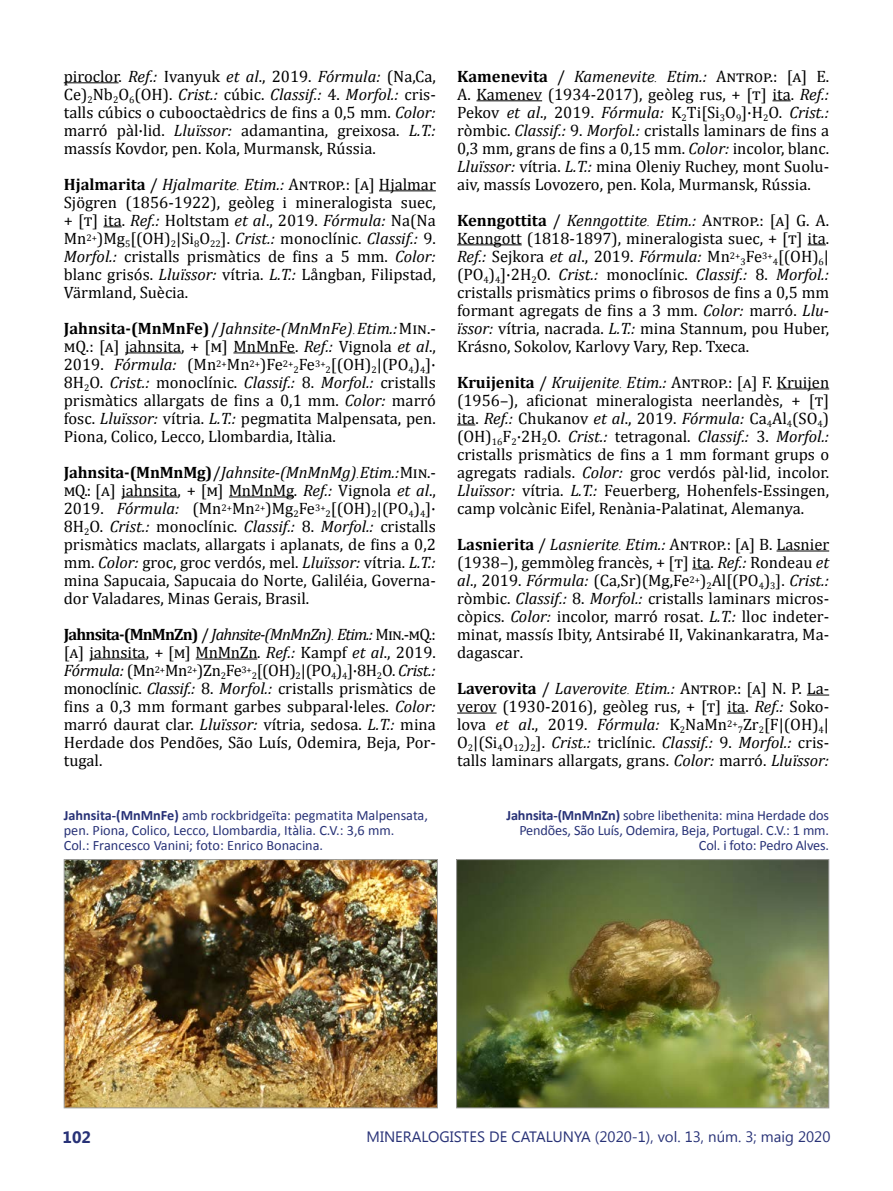
<style>
.page{position:relative;width:893px;height:1191px;background:#fff}
.page>*{position:absolute;margin:0;border:0;box-sizing:border-box;transform-origin:0 0}
.t1{font:16.5px/18px "Cambria";color:#000;text-align:justify}
.t2{font:700 16.5px "Segoe UI";color:#283277}
.t3{font:15px "Segoe UI";color:#283277}
.t4{font:14.25px/15px "Calibri";letter-spacing:-.01em;color:#283277}
.t5{font:9.6px "Cambria";color:#000}
.s1{font-style:italic}
.s2{font-weight:700}
.s3{font-family:"Times New Roman";font-style:italic;font-size:12px}
.s4{font-size:16.5px}
</style>
<div class="page">
<hr style="left:64px;top:82px;width:55px;height:1px;background:#000">
<hr style="left:379px;top:190px;width:57px;height:1px;background:#000">
<svg style="left:103px;top:226px;width:19px;height:1px"></svg>
<hr style="left:125px;top:352px;width:56px;height:1px;background:#000">
<hr style="left:233px;top:352px;width:62px;height:1px;background:#000">
<hr style="left:122px;top:496px;width:56px;height:1px;background:#000">
<hr style="left:229px;top:496px;width:65px;height:1px;background:#000">
<hr style="left:90px;top:658px;width:56px;height:1px;background:#000">
<hr style="left:196px;top:658px;width:61px;height:1px;background:#000">
<hr style="left:476px;top:100px;width:66px;height:1px;background:#000">
<svg style="left:772px;top:100px;width:19px;height:1px"></svg>
<hr style="left:457px;top:244px;width:65px;height:1px;background:#000">
<svg style="left:808px;top:244px;width:18px;height:1px"></svg>
<hr style="left:777px;top:388px;width:52px;height:1px;background:#000">
<svg style="left:457px;top:424px;width:18px;height:1px"></svg>
<hr style="left:776px;top:550px;width:53px;height:1px;background:#000">
<svg style="left:692px;top:568px;width:18px;height:1px"></svg>
<svg style="left:807px;top:694px;width:22px;height:1px"></svg>
<hr style="left:457px;top:712px;width:40px;height:1px;background:#000">
<svg style="left:727px;top:712px;width:18px;height:1px"></svg>
<img style="left:66px;top:861px;width:370px;height:245px">
<div style="left:64px;top:859px;width:374px;height:249px;border:1px solid #9d9d9c"></div>
<img style="left:458px;top:861px;width:369px;height:245px">
<div style="left:456px;top:859px;width:373px;height:249px;border:1px solid #9d9d9c"></div>
<p class="t1" style="left:64px;top:67px;width:374px">piroclor. <span class="s1">Ref.:</span> Ivanyuk <span class="s1">et al</span>., 2019. <span class="s1">Fórmula:</span> (Na,Сa, Ce)<sub>2</sub>Nb<sub>2</sub>O<sub>6</sub>(OH). <span class="s1">Crist.:</span> cúbic. <span class="s1">Classif.:</span> 4. <span class="s1">Morfol.:</span> cris&shy;talls cúbics o cubooctaèdrics de fins a 0,5 mm. <span class="s1">Color: </span>marró pàl·lid. <span class="s1">Lluïssor:</span> adamantina, greixosa. <span class="s1">L.T.: </span>massís Kovdor, pen. Kola, Murmansk, Rússia.</p>
<p class="t1" style="left:64px;top:175px;width:374px"><span class="s2">Hjalmarita</span> / <span class="s1">Hjalmarite</span><span class="s3">.</span> <span class="s1">Etim.:</span> Antrop.: [a] Hjalmar Sjögren (1856-1922), geòleg i mineralogista suec, + [t] ita. <span class="s1">Ref.:</span> Holtstam <span class="s1">et al</span>., 2019. <span class="s1">Fórmula:</span> Na(Na Mn<sup>2+</sup>)Mg<sub>5</sub>[(OH)<sub>2</sub>|Si<sub>8</sub>O<sub>22</sub>]. <span class="s1">Crist.:</span> monoclínic. <span class="s1">Classif.:</span> 9.<br><span class="s1">Morfol.:</span> cristalls prismàtics de fins a 5 mm. <span class="s1">Color: </span>blanc grisós. <span class="s1">Lluïssor:</span> vítria. <span class="s1">L.T.:</span> Långban, Filipstad, Värmland, Suècia.</p>
<p class="t1" style="left:64px;top:319px;width:374px"><span class="s2">Jahnsita-(MnMnFe)</span> / <span class="s1">Jahnsite-(MnMnFe)</span><span class="s3">.</span> <span class="s1">Etim.:</span> Min.- mQ.: [a] jahnsita, + [m] MnMnFe. <span class="s1">Ref.:</span> Vignola <span class="s1">et al</span>., 2019. <span class="s1">Fórmula:</span> (Mn<sup>2+</sup>Mn<sup>2+</sup>)Fe<sup>2+</sup></p>
<p class="t1" style="left:64px;top:355px;width:374px;text-indent:262px"><sub>2</sub>[(OH)<sub>2</sub>|(PO<sub>4</sub>)<sub>4</sub>]· 8H<sub>2</sub>O. <span class="s1">Crist.:</span> monoclínic. <span class="s1">Classif.:</span> 8. <span class="s1">Morfol.:</span> cristalls prismàtics allargats de fins a 0,1 mm. <span class="s1">Color:</span> marró fosc. <span class="s1">Lluïssor:</span> vítria. <span class="s1">L.T.:</span> pegmatita Malpensata, pen.<br>Piona, Colico, Lecco, Llombardia, Itàlia.</p>
<p class="t1" style="left:64px;top:463px;width:374px"><span class="s2">Jahnsita-(MnMnMg)</span> / <span class="s1">Jahnsite-(MnMnMg)</span><span class="s3">.</span> <span class="s1">Etim.:</span> Min.- mQ.: [a] jahnsita, + [m] MnMnMg. <span class="s1">Ref.:</span> Vignola <span class="s1">et al</span>., 2019. <span class="s1">Fórmula:</span> (Mn<sup>2+</sup>Mn<sup>2+</sup>)Mg<sub>2</sub>Fe<sup>3+</sup><sub>2</sub>[(OH)<sub>2</sub>|(PO<sub>4</sub>)<sub>4</sub>]· 8H<sub>2</sub>O. <span class="s1">Crist.:</span> monoclínic. <span class="s1">Classif.:</span> 8. <span class="s1">Morfol.:</span> cristalls prismàtics maclats, allargats i aplanats, de fins a 0,2 mm. <span class="s1">Color:</span> groc, groc verdós, mel. <span class="s1">Lluïssor:</span> vítria. <span class="s1">L.T.: </span>mina Sapucaia, Sapucaia do Norte, Galiléia, Governa&shy;dor Valadares, Minas Gerais, Brasil.</p>
<p class="t1" style="left:64px;top:625px;width:374px"><span class="s2">Jahnsita-(MnMnZn)</span> / <span class="s1">Jahnsite-(MnMnZn)</span><span class="s3">.</span> <span class="s1">Etim.:</span> Min.-mQ.: [a] jahnsita, + [m] MnMnZn. <span class="s1">Ref.:</span> Kampf <span class="s1">et al</span>., 2019.<br><span class="s1">Fórmula:</span> (Mn<sup>2+</sup>Mn<sup>2+</sup>)Zn<sub>2</sub>Fe<sup>3+</sup><sub>2</sub>[(OH)<sub>2</sub>|(PO<sub>4</sub>)<sub>4</sub>]·8H<sub>2</sub>O. <span class="s1">Crist.: </span>monoclínic. <span class="s1">Classif.:</span> 8. <span class="s1">Morfol.:</span> cristalls prismàtics de fins a 0,3 mm formant garbes subparal·leles. <span class="s1">Color: </span>marró daurat clar. <span class="s1">Lluïssor:</span> vítria, sedosa. <span class="s1">L.T.:</span> mina Herdade dos Pendões, São Luís, Odemira, Beja, Por&shy;tugal.</p>
<p class="t5" style="left:293px;top:358px;width:34px">2<span class="s4">Fe</span>3+</p>
<p class="t1" style="left:457px;top:67px;width:374px"><span class="s2">Kamenevita</span> / <span class="s1">Kamenevite</span><span class="s3">.</span> <span class="s1">Etim.:</span> Antrop.: [a] E.<br>A. Kamenev (1934-2017), geòleg rus, + [t] ita. <span class="s1">Ref.:<br></span>Pekov <span class="s1">et al</span>., 2019. <span class="s1">Fórmula:</span> K<sub>2</sub>Ti[Si<sub>3</sub>O<sub>9</sub>]·H<sub>2</sub>O. <span class="s1">Crist.: </span>ròmbic. <span class="s1">Classif.:</span> 9. <span class="s1">Morfol.:</span> cristalls laminars de fins a 0,3 mm, grans de fins a 0,15 mm. <span class="s1">Color:</span> incolor, blanc.<br><span class="s1">Lluïssor:</span> vítria. <span class="s1">L.T.:</span> mina Oleniy Ruchey, mont Suolu&shy;aiv, massís Lovozero, pen. Kola, Murmansk, Rússia.</p>
<p class="t1" style="left:457px;top:211px;width:374px"><span class="s2">Kenngottita</span> / <span class="s1">Kenngottite</span><span class="s3">.</span> <span class="s1">Etim.:</span> Antrop.: [a] G. A.<br>Kenngott (1818-1897), mineralogista suec, + [t] ita.<br><span class="s1">Ref.:</span> Sejkora <span class="s1">et al</span>., 2019. <span class="s1">Fórmula:</span> Mn<sup>2+</sup></p>
<p class="t1" style="left:457px;top:247px;width:374px;text-indent:316px"><sub>4</sub>[(OH)<sub>6</sub>| (PO<sub>4</sub>)<sub>4</sub>]·2H<sub>2</sub>O. <span class="s1">Crist.:</span> monoclínic. <span class="s1">Classif.:</span> 8. <span class="s1">Morfol.: </span>cristalls prismàtics prims o fibrosos de fins a 0,5 mm formant agregats de fins a 3 mm. <span class="s1">Color:</span> marró. <span class="s1">Llu&shy;ïssor:</span> vítria, nacrada. <span class="s1">L.T.:</span> mina Stannum, pou Huber, Krásno, Sokolov, Karlovy Vary, Rep. Txeca.</p>
<p class="t1" style="left:457px;top:373px;width:374px"><span class="s2">Kruijenita</span> / <span class="s1">Kruijenite</span><span class="s3">.</span> <span class="s1">Etim.:</span> Antrop.: [a] F. Kruijen (1956–), aficionat mineralogista neerlandès, + [t] ita. <span class="s1">Ref.:</span> Chukanov <span class="s1">et al</span>., 2019. <span class="s1">Fórmula:</span> Ca<sub>4</sub>Al<sub>4</sub>(SO<sub>4</sub>) (OH)<sub>16</sub>F<sub>2</sub>·2H<sub>2</sub>O. <span class="s1">Crist.:</span> tetragonal. <span class="s1">Classif.:</span> 3. <span class="s1">Morfol.: </span>cristalls prismàtics de fins a 1 mm formant grups o agregats radials. <span class="s1">Color:</span> groc verdós pàl·lid, incolor.<br><span class="s1">Lluïssor:</span> vítria. <span class="s1">L.T.:</span> Feuerberg, Hohenfels-Essingen, camp volcànic Eifel, Renània-Palatinat, Alemanya.</p>
<p class="t1" style="left:457px;top:535px;width:374px"><span class="s2">Lasnierita</span> / <span class="s1">Lasnierite</span><span class="s3">.</span> <span class="s1">Etim.:</span> Antrop.: [a] B. Lasnier (1938–), gemmòleg francès, + [t] ita. <span class="s1">Ref.:</span> Rondeau <span class="s1">et al</span>., 2019. <span class="s1">Fórmula:</span> (Ca,Sr)(Mg,Fe<sup>2+</sup>)<sub>2</sub>Al[(PO<sub>4</sub>)<sub>3</sub>]. <span class="s1">Crist.: </span>ròmbic. <span class="s1">Classif.:</span> 8. <span class="s1">Morfol.:</span> cristalls laminars micros&shy;còpics. <span class="s1">Color:</span> incolor, marró rosat. <span class="s1">L.T.:</span> lloc indeter&shy;minat, massís Ibity, Antsirabé II, Vakinankaratra, Ma&shy;dagascar.</p>
<p class="t1" style="left:457px;top:679px;width:374px"><span class="s2">Laverovita</span> / <span class="s1">Laverovite</span><span class="s3">.</span> <span class="s1">Etim.:</span> Antrop.: [a] N. P. La&shy;verov (1930-2016), geòleg rus, + [t] ita. <span class="s1">Ref.:</span> Soko&shy;lova <span class="s1">et al</span>., 2019. <span class="s1">Fórmula:</span> K<sub>2</sub>NaMn<sup>2+</sup><sub>7</sub>Zr<sub>2</sub>[F|(OH)<sub>4</sub>| O<sub>2</sub>|(Si<sub>4</sub>O<sub>12</sub>)<sub>2</sub>]. <span class="s1">Crist.:</span> triclínic. <span class="s1">Classif.:</span> 9. <span class="s1">Morfol.:</span> cris&shy;talls laminars allargats, grans. <span class="s1">Color:</span> marró. <span class="s1">Lluïssor:</span></p>
<p class="t5" style="left:741px;top:250px;width:34px">3<span class="s4">Fe</span>3+</p>
<p class="t4" style="left:64px;top:808px;width:366px"><span class="s2">Jahnsita-(MnMnFe)</span> amb rockbridgeïta: pegmatita Malpensata, pen. Piona, Colico, Lecco, Llombardia, Itàlia. C.V.: 3,6 mm.<br>Col.: Francesco Vanini; foto: Enrico Bonacina.</p>
<p class="t4" style="left:506px;top:808px;width:324px;text-align:right"><span class="s2">Jahnsita-(MnMnZn)</span> sobre libethenita: mina Herdade dos<br>Pendões, São Luís, Odemira, Beja, Portugal. C.V.: 1 mm.<br>Col. i foto: Pedro Alves.</p>
<p class="t2" style="left:63px;top:1125px;width:30px">102</p>
<p class="t3" style="left:367px;top:1126px;width:465px">MINERALOGISTES DE CATALUNYA (2020-1), vol. 13, núm. 3; maig 2020</p>
</div>
